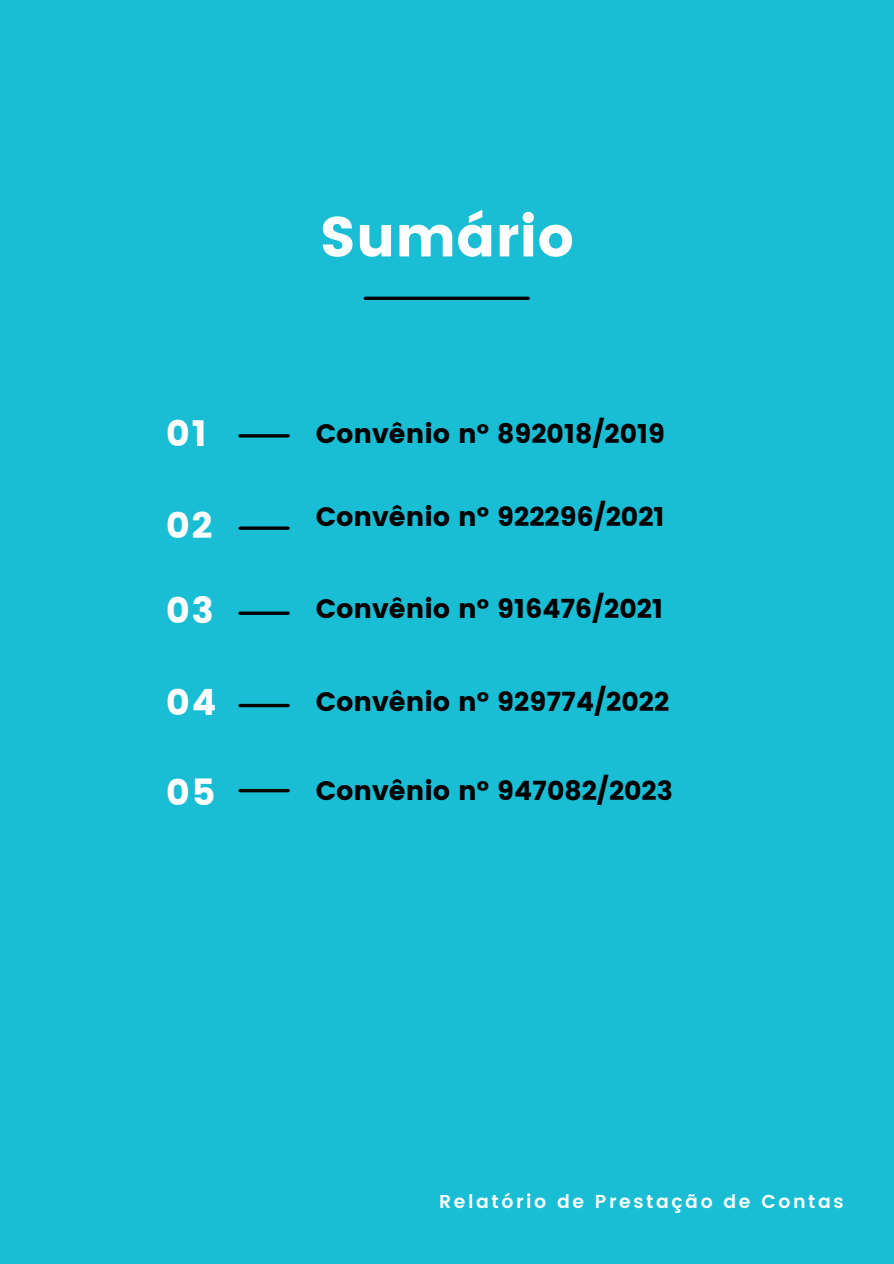
<style>
.page{position:relative;width:894px;height:1264px;background:#fff}
.page>*{position:absolute;margin:0;border:0;box-sizing:border-box;transform-origin:0 0}
.t1{font:56.25px "Poppins";color:#fff}
.t2{font:36.3px "Poppins";letter-spacing:.055em;color:#fff}
.t3{font:26.55px "Poppins";color:#000}
.t4{font:600 18.75px "Poppins";letter-spacing:.135em;color:#fff}
</style>
<div class="page">
<div style="left:0;top:0;width:893px;height:1263px;background:#19bdd4"></div>
<hr style="left:240px;top:434px;width:48px;height:3px;background:#000">
<svg style="left:365px;top:296px;width:163px;height:4px"></svg>
<hr style="left:240px;top:789px;width:48px;height:3px;background:#000">
<svg style="left:240px;top:611px;width:48px;height:4px"></svg>
<svg style="left:240px;top:526px;width:48px;height:4px"></svg>
<hr style="left:240px;top:704px;width:48px;height:3px;background:#000">
<p class="t1" style="left:319px;top:204px;width:256px">Sumário</p>
<p class="t2" style="left:166px;top:412px;width:42px">01</p>
<h1 class="t3" style="left:316px;top:418px;width:351px">Convênio nº 892018/2019</h1>
<h2 class="t2" style="left:166px;top:504px;width:48px">02</h2>
<p class="t3" style="left:316px;top:501px;width:350px">Convênio nº 922296/2021</p>
<p class="t2" style="left:166px;top:589px;width:49px">03</p>
<p class="t3" style="left:316px;top:593px;width:349px">Convênio nº 916476/2021</p>
<h2 class="t2" style="left:166px;top:681px;width:52px">04</h2>
<p class="t3" style="left:316px;top:686px;width:355px">Convênio nº 929774/2022</p>
<p class="t2" style="left:166px;top:770px;width:51px">05</p>
<p class="t3" style="left:316px;top:775px;width:358px">Convênio nº 947082/2023</p>
<h2 class="t4" style="left:439px;top:1190px;width:406px">Relatório de Prestação de Contas</h2>
</div>
